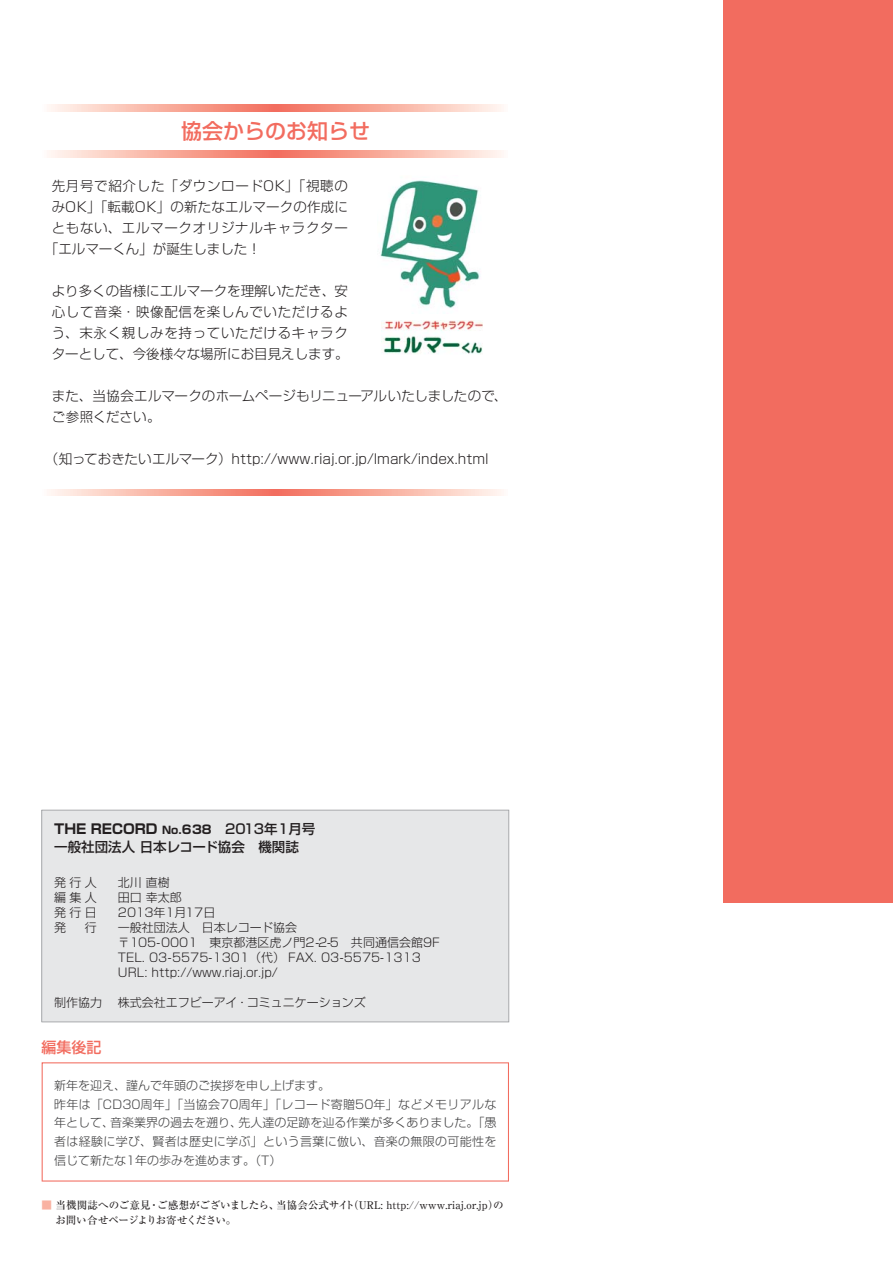
<style>
.page{position:relative;width:893px;height:1263px;background:#fff}
.page>*{position:absolute;margin:0;border:0;box-sizing:border-box;transform-origin:0 0}
.t1{font:21px "Shin Go Pr 6 Medium 90 pv RKSJ H";color:#f26c5f}
.t2{font:15px "Shin Go Pr 6 Medium 90 pv RKSJ H";color:#f26c5f}
.t3{font:13.5px/21px "Shin Go Pr 6 Light 90 pv RKSJ H";letter-spacing:.015em;color:#231f20;text-align:justify}
.t4{font:13.5px "Shin Go Pr 6 Light 90 pv RKSJ H";letter-spacing:.05em;color:#231f20}
.t5{font:13.5px "Shin Go Pr 6 Bold 90 pv RKSJ H";color:#231f20}
.t6{font:13.5px "Shin Go Pr 6 Medium 90 pv RKSJ H";color:#231f20}
.t7{font:12px/15px "Shin Go Pr 6 Light 90 pv RKSJ H";color:#231f20}
.t8{font:12px/18.8px "Shin Go Pr 6 Light 90 pv RKSJ H";color:#404041}
.t9{font:10.5px/15px "Ryumin Pr 5 Medium 90 pv RKSJ H";color:#231f20}
.s1{font-size:10.5px}
.s2{font-size:12px}
.s3{font-family:"Shin Go Pr 6 Medium 90 pv RKSJ H"}
.s4{color:#f9b2a2}
</style>
<div class="page">
<div style="left:41px;top:810px;width:468px;height:212px;background:#e6e7e8"></div>
<svg style="left:42px;top:1062px;width:467px;height:120px"></svg>
<div style="left:723px;top:0;width:170px;height:903px;background:#f26c5f"></div>
<svg style="left:49px;top:151px;width:453px;height:6px;background:#f8b0a2"></svg>
<svg style="left:49px;top:105px;width:453px;height:6px;background:#f8b0a2"></svg>
<svg style="left:49px;top:489px;width:453px;height:6px;background:#f8b0a2"></svg>
<img style="left:380px;top:180px;width:100px;height:129px">
<img style="left:381px;top:320px;width:102px;height:34px">
<h1 class="t1" style="left:181px;top:123px;width:190px">協会からのお知らせ</h1>
<p class="t4" style="left:52px;top:180px;width:298px">先月号で紹介した「ダウンロードOK」「視聴の</p>
<p class="t3" style="left:52px;top:198px;width:298px">みOK」「転載OK」の新たなエルマークの作成に</p>
<p class="t4" style="left:52px;top:222px;width:298px">ともない、エルマークオリジナルキャラクター</p>
<p class="t3" style="left:45px;top:240px;width:217px">「エルマーくん」が誕生しました！</p>
<p class="t3" style="left:52px;top:282px;width:298px">より多くの皆様にエルマークを理解いただき、安心して音楽・映像配信を楽しんでいただけるよう、末永く親しみを持っていただけるキャラクターとして、今後様々な場所にお目見えします。</p>
<p class="t3" style="left:52px;top:387px;width:457px">また、当協会エルマークのホームページもリニューアルいたしましたので、ご参照ください。</p>
<p class="t3" style="left:45px;top:450px;width:445px">（知っておきたいエルマーク）http://www.riaj.or.jp/lmark/index.html</p>
<p class="t5" style="left:54px;top:824px;width:263px">THE RECORD <span class="s1">No.</span><span class="s2">638</span><span class="s3">　2013年1月号</span></p>
<p class="t6" style="left:54px;top:842px;width:246px">一般社団法人 日本レコード協会　機関誌</p>
<p class="t7" style="left:54px;top:877px;width:44px">発行人</p>
<p class="t7" style="left:118px;top:877px;width:53px">北川 直樹</p>
<p class="t7" style="left:54px;top:892px;width:44px">編集人</p>
<p class="t7" style="left:118px;top:892px;width:65px">田口 幸太郎</p>
<p class="t7" style="left:54px;top:907px;width:44px">発行日</p>
<p class="t7" style="left:118px;top:907px;width:99px">2013年1月17日</p>
<p class="t7" style="left:54px;top:922px;width:44px">発　行</p>
<p class="t7" style="left:118px;top:922px;width:323px">一般社団法人　日本レコード協会<br>〒105-0001　東京都港区虎ノ門2-2-5　共同通信会館9F<br>TEL. 03-5575-1301（代）　FAX. 03-5575-1313<br>URL: http://www.riaj.or.jp/</p>
<p class="t7" style="left:54px;top:997px;width:49px">制作協力</p>
<p class="t7" style="left:118px;top:997px;width:249px">株式会社エフビーアイ・コミュニケーションズ</p>
<p class="t2" style="left:41px;top:1041px;width:61px">編集後記</p>
<p class="t8" style="left:54px;top:1077px;width:444px">新年を迎え、謹んで年頭のご挨拶を申し上げます。<br>昨年は「CD30周年」「当協会70周年」「レコード寄贈50年」などメモリアルな年として、音楽業界の過去を遡り、先人達の足跡を辿る作業が多くありました。「愚者は経験に学び、賢者は歴史に学ぶ」という言葉に倣い、音楽の無限の可能性を信じて新たな1年の歩みを進めます。（T）</p>
<p class="t9" style="left:41px;top:1199px;width:464px"><span class="s4">■</span> 当機関誌へのご意見・ご感想がございましたら、当協会公式サイト（URL: http://www.riaj.or.jp）の　 お問い合せページよりお寄せください。</p>
</div>
